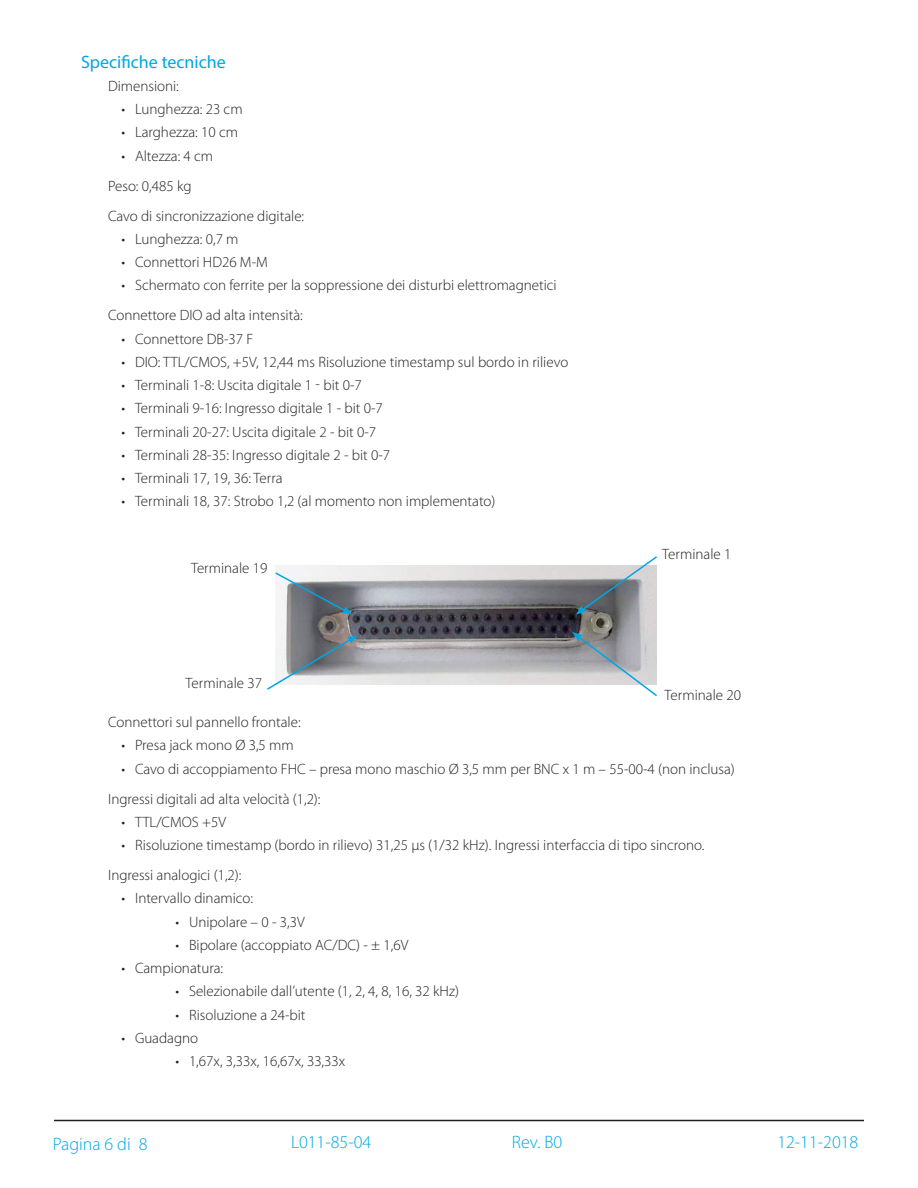
<style>
.page{position:relative;width:918px;height:1188px;background:#fff}
.page>*{position:absolute;margin:0;border:0;box-sizing:border-box;transform-origin:0 0}
.t1{font:300 18px "Myriad Pro";color:#00a6e4}
.t2{font:18px "Myriad Pro";color:#00a6e4}
.t3{font:300 15px/30px "Myriad Pro";color:#231f20}
</style>
<div class="page">
<hr style="left:54px;top:1120px;width:810px;height:1px;background:#231f20">
<img style="left:276px;top:566px;width:381px;height:119px">
<svg style="left:275px;top:571px;width:77px;height:44px"></svg>
<svg style="left:267px;top:635px;width:91px;height:55px"></svg>
<svg style="left:576px;top:556px;width:81px;height:59px;background:#a5aaae"></svg>
<svg style="left:572px;top:632px;width:85px;height:65px"></svg>
<p class="t2" style="left:81px;top:50px;width:146px">Specifiche tecniche</p>
<p class="t3" style="left:108px;top:71px;width:72px">Dimensioni:</p>
<p class="t3" style="left:122px;top:94px;width:123px">• Lunghezza: 23 cm</p>
<p class="t3" style="left:122px;top:118px;width:118px">• Larghezza: 10 cm</p>
<p class="t3" style="left:108px;top:141px;width:198px;text-indent:14px">• Altezza: 4 cm<br>Peso: 0,485 kg<br>Cavo di sincronizzazione digitale:</p>
<p class="t3" style="left:122px;top:224px;width:119px">• Lunghezza: 0,7 m</p>
<p class="t3" style="left:122px;top:247px;width:148px">• Connettori HD26 M-M</p>
<p class="t3" style="left:108px;top:271px;width:450px;text-indent:14px">• Schermato con ferrite per la soppressione dei disturbi elettromagnetici<br>Connettore DIO ad alta intensità:</p>
<p class="t3" style="left:122px;top:324px;width:133px">• Connettore DB-37 F</p>
<p class="t3" style="left:122px;top:347px;width:448px">• DIO: TTL/CMOS, +5V, 12,44 ms Risoluzione timestamp sul bordo in rilievo</p>
<p class="t3" style="left:122px;top:370px;width:242px">• Terminali 1-8: Uscita digitale 1 - bit 0-7</p>
<p class="t3" style="left:122px;top:394px;width:263px">• Terminali 9-16: Ingresso digitale 1 - bit 0-7</p>
<p class="t3" style="left:122px;top:417px;width:256px">• Terminali 20-27: Uscita digitale 2 - bit 0-7</p>
<p class="t3" style="left:122px;top:440px;width:270px">• Terminali 28-35: Ingresso digitale 2 - bit 0-7</p>
<p class="t3" style="left:122px;top:463px;width:163px">• Terminali 17, 19, 36: Terra</p>
<p class="t3" style="left:122px;top:487px;width:376px">• Terminali 18, 37: Strobo 1,2 (al momento non implementato)</p>
<p class="t3" style="left:191px;top:553px;width:78px">Terminale 19</p>
<p class="t3" style="left:186px;top:669px;width:78px">Terminale 37</p>
<p class="t3" style="left:662px;top:540px;width:71px">Terminale 1</p>
<p class="t3" style="left:665px;top:681px;width:78px">Terminale 20</p>
<p class="t3" style="left:108px;top:707px;width:194px">Connettori sul pannello frontale:</p>
<p class="t3" style="left:122px;top:731px;width:174px">• Presa jack mono Ø 3,5 mm</p>
<p class="t3" style="left:108px;top:754px;width:628px;text-indent:14px">• Cavo di accoppiamento FHC – presa mono maschio Ø 3,5 mm per BNC x 1 m – 55-00-4 (non inclusa)<br>Ingressi digitali ad alta velocità (1,2):</p>
<p class="t3" style="left:122px;top:807px;width:106px">• TTL/CMOS +5V</p>
<p class="t3" style="left:108px;top:830px;width:598px;text-indent:14px">• Risoluzione timestamp (bordo in rilievo) 31,25 µs (1/32 kHz). Ingressi interfaccia di tipo sincrono.<br>Ingressi analogici (1,2):</p>
<p class="t3" style="left:122px;top:884px;width:133px">• Intervallo dinamico:</p>
<p class="t3" style="left:176px;top:907px;width:131px">• Unipolare – 0 - 3,3V</p>
<p class="t3" style="left:176px;top:930px;width:234px">• Bipolare (accoppiato AC/DC) - ± 1,6V</p>
<p class="t3" style="left:122px;top:953px;width:103px">• Campionatura:</p>
<p class="t3" style="left:176px;top:977px;width:285px">• Selezionabile dall’utente (1, 2, 4, 8, 16, 32 kHz)</p>
<p class="t3" style="left:176px;top:1000px;width:132px">• Risoluzione a 24-bit</p>
<p class="t3" style="left:122px;top:1023px;width:78px">• Guadagno</p>
<p class="t3" style="left:176px;top:1046px;width:171px">• 1,67x, 3,33x, 16,67x, 33,33x</p>
<p class="t1" style="left:53px;top:1134px;width:96px">Pagina 6 di 8</p>
<p class="t1" style="left:291px;top:1132px;width:82px">L011-85-04</p>
<p class="t1" style="left:512px;top:1132px;width:52px">Rev. B0</p>
<p class="t1" style="left:777px;top:1132px;width:82px">12-11-2018</p>
</div>
